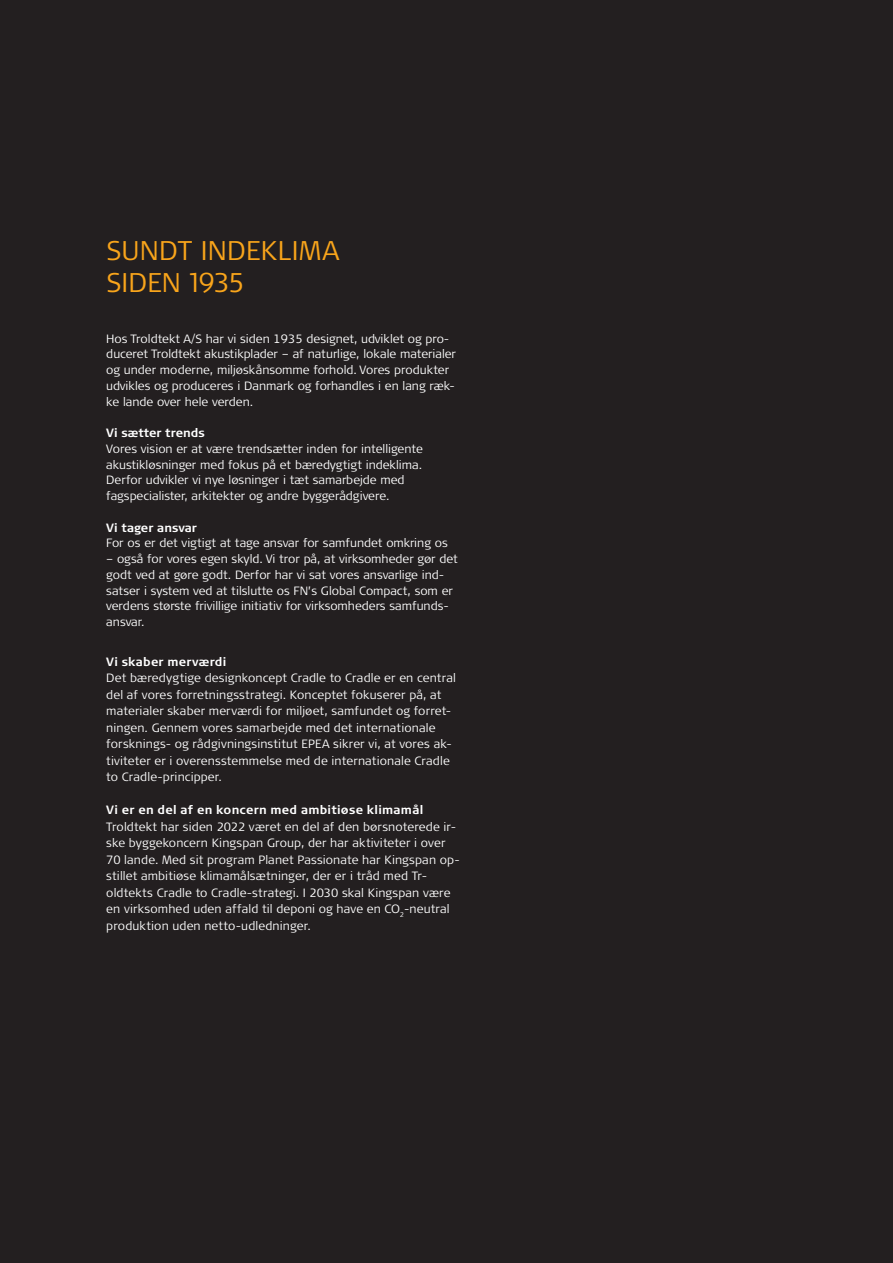
<style>
.page{position:relative;width:893px;height:1263px;background:#231f20}
.page>*{position:absolute;margin:0;border:0;box-sizing:border-box;transform-origin:0 0}
.t1{font:300 27px/31.5px "Signa Pro";letter-spacing:.01em;color:#f9a51b}
.Brødtext{font:300 12px/16.5px "Signa Pro";color:#fff}
.Brødtext-2{font:700 12px "Signa Pro";letter-spacing:.015em;color:#fff}
</style>
<div class="page">
<p class="t1" style="left:106px;top:234px;width:234px">SUNDT INDEKLIMA<br>SIDEN 1935</p>
<p class="Brødtext" style="left:106px;top:330px;width:351px;line-height:15.8px">Hos Troldtekt A/S har vi siden 1935 designet, udviklet og pro&shy;duceret Troldtekt akustikplader – af naturlige, lokale materialer og under moderne, miljøskånsomme forhold. Vores produkter udvikles og produceres i Danmark og forhandles i en lang ræk&shy;ke lande over hele verden.</p>
<p class="Brødtext-2" style="left:106px;top:425px;width:100px">Vi sætter trends</p>
<p class="Brødtext" style="left:106px;top:440px;width:318px;line-height:15.8px">Vores vision er at være trendsætter inden for intelligente akustikløsninger med fokus på et bæredygtigt indeklima.<br>Derfor udvikler vi nye løsninger i tæt samarbejde med fagspecialister, arkitekter og andre byggerådgivere.</p>
<p class="Brødtext-2" style="left:106px;top:519px;width:92px">Vi tager ansvar</p>
<p class="Brødtext" style="left:106px;top:534px;width:343px">For os er det vigtigt at tage ansvar for samfundet omkring os</p>
<p class="Brødtext" style="left:106px;top:550px;width:353px;line-height:15.8px">– også for vores egen skyld. Vi tror på, at virksomheder gør det godt ved at gøre godt. Derfor har vi sat vores ansvarlige ind&shy;satser i system ved at tilslutte os FN’s Global Compact, som er verdens største frivillige initiativ for virksomheders samfunds&shy;ansvar.</p>
<p class="Brødtext-2" style="left:106px;top:653px;width:121px">Vi skaber merværdi</p>
<p class="Brødtext" style="left:106px;top:669px;width:351px">Det bæredygtige designkoncept Cradle to Cradle er en central del af vores forretningsstrategi. Konceptet fokuserer på, at materialer skaber merværdi for miljøet, samfundet og forret&shy;ningen. Gennem vores samarbejde med det internationale forsknings- og rådgivningsinstitut EPEA sikrer vi, at vores ak&shy;tiviteter er i overensstemmelse med de internationale Cradle to Cradle-principper.</p>
<p class="Brødtext-2" style="left:106px;top:802px;width:318px">Vi er en del af en koncern med ambitiøse klimamål</p>
<p class="Brødtext" style="left:106px;top:818px;width:355px">Troldtekt har siden 2022 været en del af den børsnoterede ir&shy;ske byggekoncern Kingspan Group, der har aktiviteter i over 70 lande. Med sit program Planet Passionate har Kingspan op&shy;stillet ambitiøse klimamålsætninger, der er i tråd med Tr&shy;oldtekts Cradle to Cradle-strategi. I 2030 skal Kingspan være en virksomhed uden affald til deponi og have en CO<sub>2</sub>-neutral produktion uden netto-udledninger.</p>
</div>
